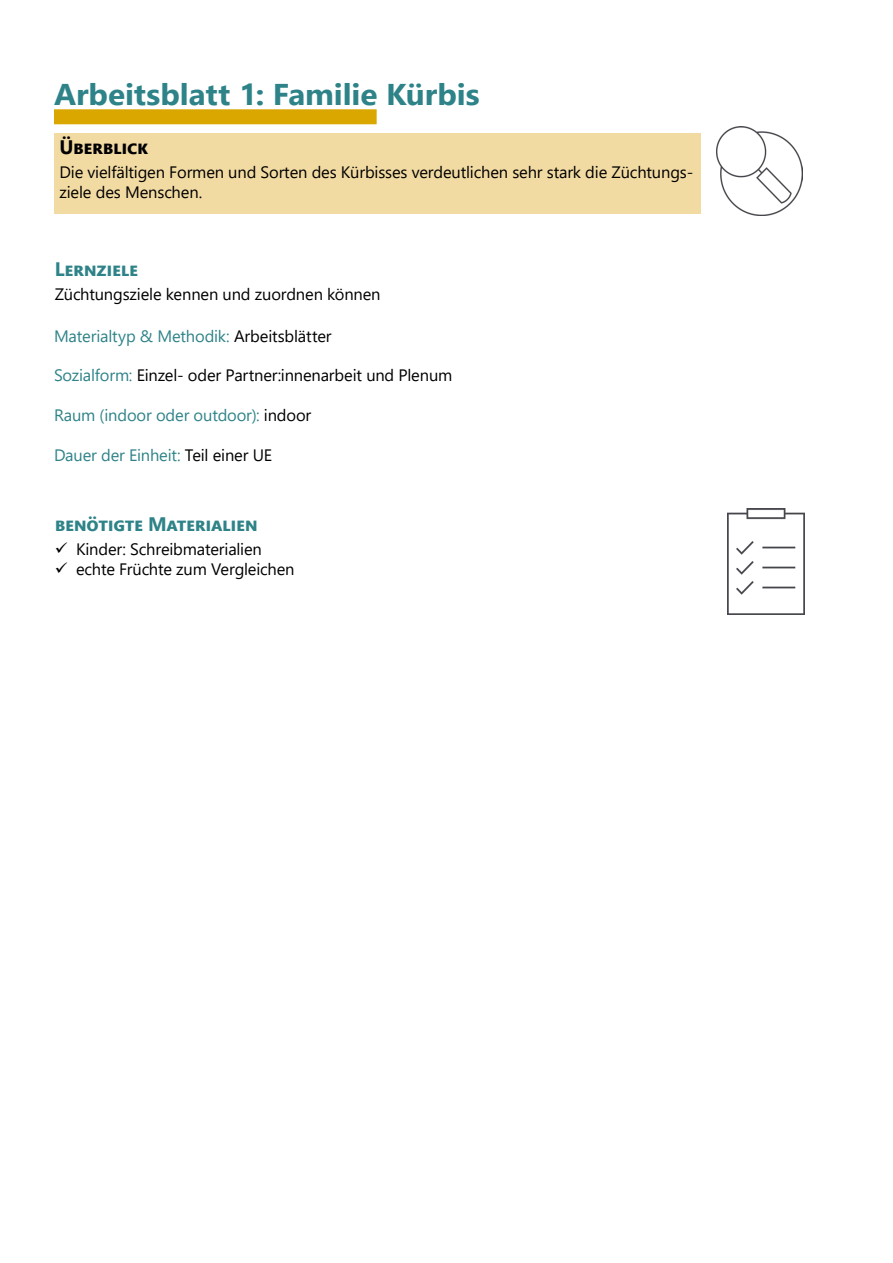
<style>
.page{position:relative;width:893px;height:1263px;background:#fff}
.page>*{position:absolute;margin:0;border:0;box-sizing:border-box;transform-origin:0 0}
.Überschrift_1{font:700 30px "Segoe UI";letter-spacing:-.005em;color:#2e8388;scale:1.05 1}
.Überschrift_2{font:700 19.5px "Segoe UI";letter-spacing:-.015em;color:#2e8388}
.Fließtext_1_Pädag{font:700 19.5px "Segoe UI";color:#000}
.Fließtext_1_Pädag-2{font:16.5px/19.8px "Segoe UI";letter-spacing:-.01em;color:#000}
.Fließtext_1_Pädag-3{font:16.5px "Segoe UI";letter-spacing:-.01em;color:#2e8388}
.Aufzählung_Text_Hake{font:16.5px "Segoe UI";letter-spacing:-.01em;color:#000}
.s1{color:#000}
.s2{color:#2e8388}
</style>
<div class="page">
<div style="left:55px;top:134px;width:646px;height:80px;background:#f2daa3"></div>
<div style="left:54px;top:109px;width:323px;height:15px;background:#d9a700"></div>
<img style="left:717px;top:126px;width:85px;height:90px">
<img style="left:728px;top:508px;width:76px;height:106px">
<h1 class="Überschrift_1" style="left:54px;top:66px;width:407px">Arbeitsblatt 1: Familie Kürbis</h1>
<p class="Fließtext_1_Pädag" style="left:60px;top:128px;width:90px">Überblick</p>
<p class="Fließtext_1_Pädag-2" style="left:60px;top:161px;width:635px">Die vielfältigen Formen und Sorten des Kürbisses verdeutlichen sehr stark die Züchtungs&shy;ziele des Menschen.</p>
<h2 class="Überschrift_2" style="left:55px;top:251px;width:85px">Lernziele</h2>
<p class="Fließtext_1_Pädag-2" style="left:55px;top:283px;width:327px">Züchtungsziele kennen und zuordnen können</p>
<p class="Fließtext_1_Pädag-3" style="left:54px;top:320px;width:279px">Materialtyp &amp; Methodik: <span class="s1">Arbeitsblätter</span></p>
<p class="Fließtext_1_Pädag-2" style="left:54px;top:364px;width:400px"><span class="s2">Sozialform:</span> Einzel- oder Partner:innenarbeit und Plenum</p>
<p class="Fließtext_1_Pädag-3" style="left:54px;top:399px;width:259px">Raum (indoor oder outdoor): <span class="s1">indoor</span></p>
<p class="Fließtext_1_Pädag-3" style="left:54px;top:439px;width:220px">Dauer der Einheit: <span class="s1">Teil einer UE</span></p>
<h2 class="Überschrift_2" style="left:55px;top:506px;width:205px">benötigte Materialien</h2>
<p class="Aufzählung_Text_Hake" style="left:76px;top:534px;width:187px">Kinder: Schreibmaterialien</p>
<p class="Aufzählung_Text_Hake" style="left:76px;top:553px;width:220px">echte Früchte zum Vergleichen</p>
</div>
